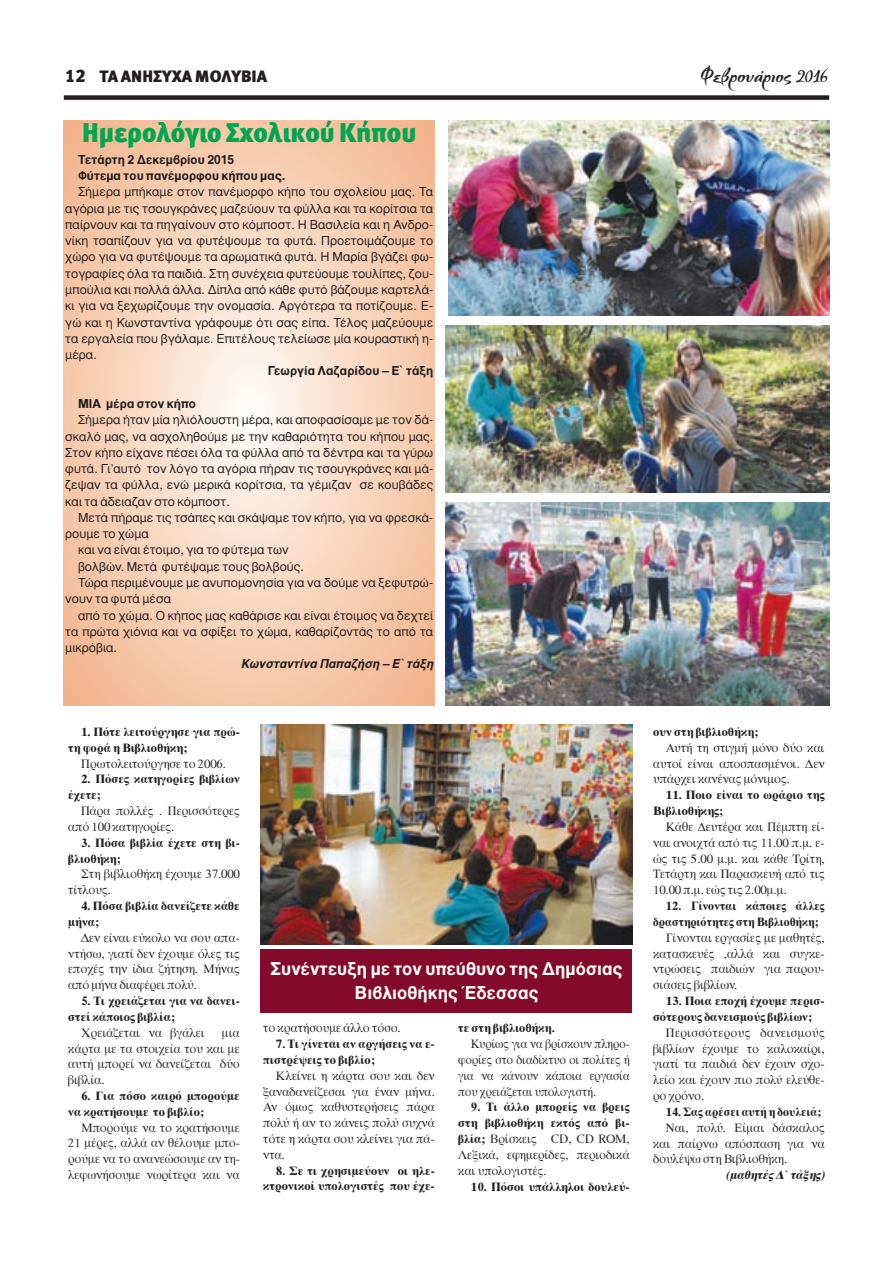
<style>
.page{position:relative;width:893px;height:1263px;background:#fff}
.page>*{position:absolute;margin:0;border:0;box-sizing:border-box;transform-origin:0 0}
.t1{font:27px "Meta Black Greek LF";color:#00a54f}
.t2{font:700 22.5px "CF Painter";color:#231f20;scale:1.2 1}
.t3{font:700 18px/23.2px "Gr Helvetica";color:#fff;text-align:center}
.t4{font:16.5px "Meta Black Greek LF";color:#231f20;scale:1.05 1}
.t5{font:12.6px/16.4px "Gr Helvetica";color:#231f20;text-align:justify}
.t6{font:700 12.6px/16.4px "Gr Helvetica";color:#231f20}
.t7{font:italic 700 12.6px "Gr Helvetica";color:#231f20}
.t8{font:12.45px/15.8px "Gr Times";color:#231f20;text-align:justify}
.t9{font:700 12.45px/15.8px "Gr Times";color:#231f20}
.t10{font:12.45px/15.8px "Gr Times";color:#231f20;text-align:justify;scale:.95 1}
.t11{font:700 12.45px/15.8px "Gr Times";color:#231f20;scale:.95 1}
.t12{font:italic 700 12.45px "Gr Times";color:#231f20}
.s1{font-size:18px}
.s2{font-weight:700}
</style>
<div class="page">
<div style="left:64px;top:95px;width:765px;height:5px;background:#231f20"></div>
<svg style="left:64px;top:120px;width:371px;height:585px;background:#f7d2b9"></svg>
<img style="left:448px;top:120px;width:381px;height:195px">
<img style="left:446px;top:326px;width:383px;height:166px">
<img style="left:446px;top:502px;width:383px;height:203px">
<img style="left:261px;top:724px;width:371px;height:220px">
<div style="left:261px;top:950px;width:371px;height:63px;background:#830a2b"></div>
<h3 class="t4" style="left:65px;top:67px;width:194px"><span class="s1">12</span> ΤΑ ΑΝΗΣΥΧΑ ΜΟΛΥΒΙΑ</h3>
<h2 class="t2" style="left:699px;top:64px;width:108px">Φεβρουάριος 2016</h2>
<h1 class="t1" style="left:82px;top:117px;width:336px">Ηµερολόγιο Σχολικού Κήπου</h1>
<p class="t6" style="left:78px;top:151px;width:209px">Τετάρτη 2 ∆εκεµβρίου 2015<br>Φύτεµα του πανέµορφου κήπου µας.</p>
<p class="t5" style="left:65px;top:184px;width:370px;text-indent:13px">Σήµερα µπήκαµε στον πανέµορφο κήπο του σχολείου µας. Τα αγόρια µε τις τσουγκράνες µαζεύουν τα φύλλα και τα κορίτσια τα παίρνουν και τα πηγαίνουν στο κόµποστ. Η Βασιλεία και η Ανδρο&shy;νίκη τσαπίζουν για να φυτέψουµε τα φυτά. Προετοιµάζουµε το χώρο για να φυτέψουµε τα αρωµατικά φυτά. Η Μαρία βγάζει φω&shy;τογραφίες όλα τα παιδιά. Στη συνέχεια φυτεύουµε τουλίπες, ζου&shy;µπούλια και πολλά άλλα. ∆ίπλα από κάθε φυτό βάζουµε καρτελά&shy;κι για να ξεχωρίζουµε την ονοµασία. Αργότερα τα ποτίζουµε. Ε&shy;γώ και η Κωνσταντίνα γράφουµε ότι σας είπα. Τέλος µαζεύουµε τα εργαλεία που βγάλαµε. Επιτέλους τελείωσε µία κουραστική η&shy;µέρα.</p>
<p class="t6" style="left:268px;top:363px;width:167px">Γεωργία Λαζαρίδου – Ε` τάξη</p>
<p class="t6" style="left:78px;top:395px;width:120px">ΜΙΑ µέρα στον κήπο</p>
<p class="t5" style="left:65px;top:412px;width:370px;text-indent:13px">Σήµερα ήταν µία ηλιόλουστη µέρα, και αποφασίσαµε µε τον δά&shy;σκαλό µας, να ασχοληθούµε µε την καθαριότητα του κήπου µας.<br>Στον κήπο είχανε πέσει όλα τα φύλλα από τα δέντρα και τα γύρω φυτά. Γι’αυτό τον λόγο τα αγόρια πήραν τις τσουγκράνες και µά&shy;ζεψαν τα φύλλα, ενώ µερικά κορίτσια, τα γέµιζαν σε κουβάδες και τα άδειαζαν στο κόµποστ.</p>
<p class="t5" style="left:78px;top:510px;width:357px">Μετά πήραµε τις τσάπες και σκάψαµε τον κήπο, για να φρεσκά-</p>
<p class="t5" style="left:65px;top:526px;width:85px">ρουµε το χώµα</p>
<p class="t5" style="left:78px;top:542px;width:212px">και να είναι έτοιµο, για το φύτεµα των</p>
<p class="t5" style="left:78px;top:558px;width:227px">βολβών. Μετά φυτέψαµε τους βολβούς.</p>
<p class="t5" style="left:78px;top:575px;width:357px">Τώρα περιµένουµε µε ανυποµονησία για να δούµε να ξεφυτρώ-</p>
<p class="t5" style="left:65px;top:591px;width:107px">νουν τα φυτά µέσα</p>
<p class="t5" style="left:78px;top:607px;width:357px">από το χώµα. Ο κήπος µας καθάρισε και είναι έτοιµος να δεχτεί</p>
<p class="t5" style="left:65px;top:624px;width:369px">τα πρώτα χιόνια και να σφίξει το χώµα, καθαρίζοντάς το από τα</p>
<p class="t5" style="left:65px;top:640px;width:53px">µικρόβια.</p>
<p class="t7" style="left:241px;top:657px;width:197px">Κωνσταντίνα Παπαζήση – Ε`τάξη</p>
<p class="t9" style="left:68px;top:724px;width:173px;text-indent:13px">1. Πότε λειτούργησε για πρώ&shy;τη φορά η Βιβλιοθήκη;</p>
<p class="t8" style="left:81px;top:756px;width:146px">Πρωτολειτούργησε το 2006.</p>
<p class="t9" style="left:68px;top:771px;width:173px;text-indent:13px">2. Πόσες κατηγορίες βιβλίων έχετε;</p>
<p class="t8" style="left:68px;top:803px;width:173px;text-indent:13px">Πάρα πολλές . Περισσότερες από 100 κατηγορίες.</p>
<p class="t9" style="left:68px;top:835px;width:173px;text-indent:13px">3. Πόσα βιβλία έχετε στη βι&shy;βλιοθήκη;</p>
<p class="t8" style="left:68px;top:866px;width:173px;text-indent:13px">Στη βιβλιοθήκη έχουµε 37.000 τίτλους.</p>
<p class="t9" style="left:68px;top:898px;width:173px;text-indent:13px">4. Πόσα βιβλία δανείζετε κάθε µήνα;</p>
<p class="t8" style="left:68px;top:930px;width:173px;text-indent:13px">∆εν είναι εύκολο να σου απα&shy;ντήσω, γιατί δεν έχουµε όλες τις εποχές την ίδια ζήτηση. Μήνας από µήνα διαφέρει πολύ.</p>
<p class="t9" style="left:68px;top:993px;width:173px;text-indent:13px">5. Τι χρειάζεται για να δανει&shy;στεί κάποιος βιβλία;</p>
<p class="t8" style="left:81px;top:1025px;width:125px">Χρειάζεται να βγάλει</p>
<p class="t8" style="left:68px;top:1025px;width:173px;text-indent:153px">µια κάρτα µε τα στοιχεία του και µε αυτή µπορεί να δανείζεται δύο βιβλία.</p>
<p class="t9" style="left:68px;top:1088px;width:173px;text-indent:13px">6. Για πόσο καιρό µπορούµε να κρατήσουµε το βιβλίο;</p>
<p class="t8" style="left:68px;top:1120px;width:173px;text-indent:13px">Μπορούµε να το κρατήσουµε 21 µέρες, αλλά αν θέλουµε µπο&shy;ρούµε να το ανανεώσουµε αν τη&shy;λεφωνήσουµε νωρίτερα και να</p>
<h3 class="t3" style="left:270px;top:958px;width:354px">Συνέντευξη µε τον υπεύθυνο της ∆ηµόσιας<br>Βιβλιοθήκης Έδεσσας</h3>
<p class="t8" style="left:263px;top:1020px;width:139px">το κρατήσουµε άλλο τόσο.</p>
<p class="t9" style="left:263px;top:1036px;width:173px;text-indent:13px">7. Τι γίνεται αν αργήσεις να ε&shy;πιστρέψεις το βιβλίο;</p>
<p class="t8" style="left:263px;top:1068px;width:173px;text-indent:13px">Κλείνει η κάρτα σου και δεν ξαναδανείζεσαι για έναν µήνα.<br>Αν όµως καθυστερήσεις πάρα πολύ ή αν το κάνεις πολύ συχνά τότε η κάρτα σου κλείνει για πά&shy;ντα.</p>
<p class="t9" style="left:263px;top:1162px;width:173px;text-align:right">8. Σε τι χρησιµεύουν οι ηλε&shy;κτρονικοί υπολογιστές που έχε-</p>
<p class="t9" style="left:458px;top:1020px;width:98px">τε στη βιβλιοθήκη.</p>
<p class="t10" style="left:458px;top:1036px;width:182px;text-indent:13px">Κυρίως για να βρίσκουν πληρο&shy;φορίες στο διαδίκτυο οι πολίτες ή για να κάνουν κάποια εργασία που χρειάζεται υπολογιστή.</p>
<p class="t8" style="left:458px;top:1099px;width:173px;text-indent:13px"><span class="s2">9. Τι άλλο µπορείς να βρεις στη βιβλιοθήκη εκτός από βι&shy;βλία;</span> Βρίσκεις CD, CD ROM, Λεξικά, εφηµερίδες, περιοδικά και υπολογιστές.</p>
<p class="t9" style="left:471px;top:1178px;width:160px">10. Πόσοι υπάλληλοι δουλεύ-</p>
<p class="t9" style="left:653px;top:724px;width:106px">ουν στη βιβλιοθήκη;</p>
<p class="t8" style="left:653px;top:740px;width:173px;text-indent:13px">Αυτή τη στιγµή µόνο δύο και αυτοί είναι αποσπασµένοι. ∆εν υπάρχει κανένας µόνιµος.</p>
<p class="t9" style="left:653px;top:787px;width:173px;text-indent:13px">11. Ποιο είναι το ωράριο της<br>Βιβλιοθήκης;</p>
<p class="t8" style="left:653px;top:819px;width:173px;text-indent:13px">Κάθε ∆ευτέρα και Πέµπτη εί&shy;ναι ανοιχτά από τις 11.00 π.µ. ε&shy;ώς τις 5.00 µ.µ. και κάθε Τρίτη, Τετάρτη και Παρασκευή από τις 10.00 π.µ. εώς τις 2.00µ.µ.</p>
<p class="t11" style="left:653px;top:898px;width:182px;text-indent:13px">12. Γίνονται κάποιες άλλες δραστηριότητες στη Βιβλιοθήκη;</p>
<p class="t8" style="left:653px;top:930px;width:173px;text-indent:13px">Γίνονται εργασίες µε µαθητές, κατασκευές ,αλλά και συγκε&shy;ντρώσεις παιδιών για παρου&shy;σιάσεις βιβλίων.</p>
<p class="t9" style="left:653px;top:993px;width:173px;text-indent:13px">13. Ποια εποχή έχουµε περισ&shy;σότερους δανεισµούς βιβλίων;</p>
<p class="t8" style="left:653px;top:1025px;width:173px;text-indent:13px">Περισσότερους δανεισµούς βιβλίων έχουµε το καλοκαίρι, γιατί τα παιδιά δεν έχουν σχο&shy;λείο και έχουν πιο πολύ ελεύθε&shy;ρο χρόνο.</p>
<p class="t11" style="left:666px;top:1104px;width:164px">14. Σας αρέσει αυτή η δουλειά;</p>
<p class="t8" style="left:653px;top:1120px;width:173px;text-indent:13px">Ναι, πολύ. Είµαι δάσκαλος και παίρνω απόσπαση για να δουλέψω στη Βιβλιοθήκη.</p>
<p class="t12" style="left:726px;top:1168px;width:103px">(µαθητές∆`τάξης)</p>
</div>
